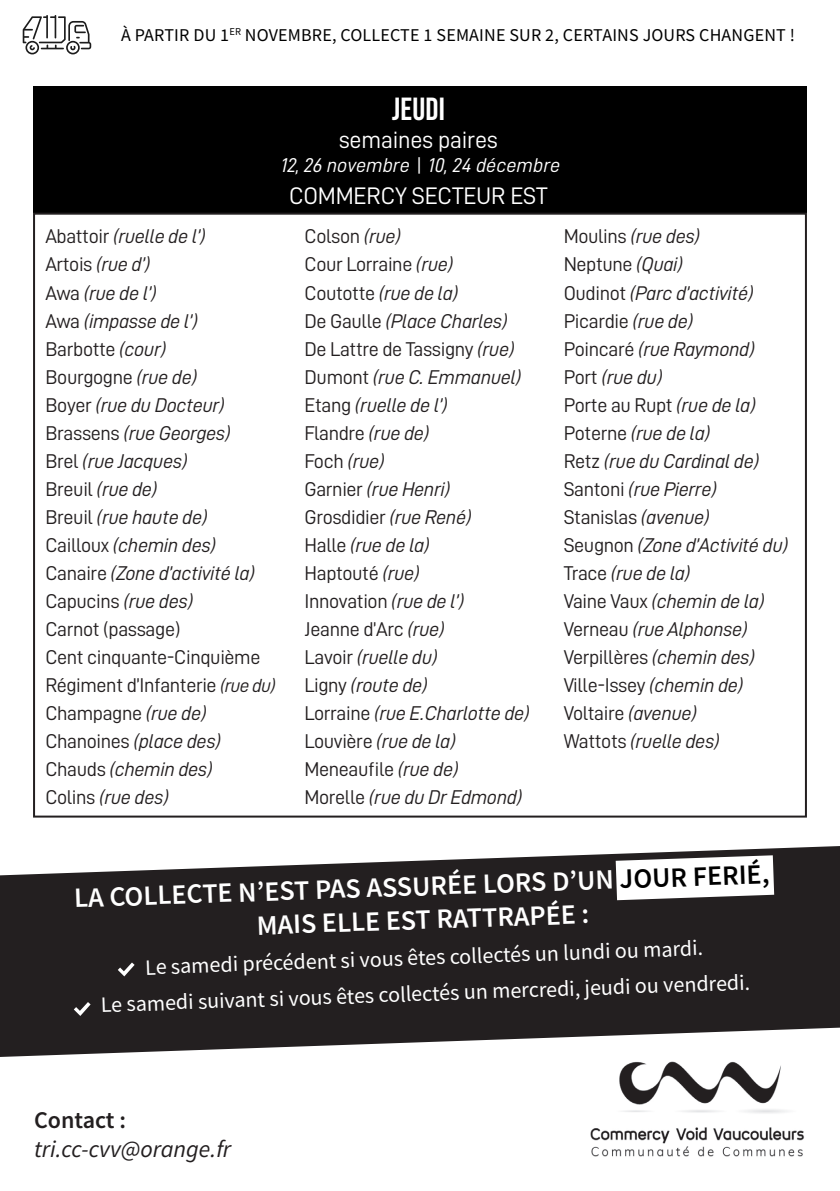
<style>
.page{position:relative;width:840px;height:1191px;background:#fff}
.page>*{position:absolute;margin:0;border:0;box-sizing:border-box;transform-origin:0 0}
.t1{font:32px "Bebas Neue";letter-spacing:.01em;color:#fff}
.t2{font:600 28px "Source Sans Pro";color:#fff}
.t3{font:24px "D DIN";letter-spacing:-.01em;color:#fff}
.t4{font:italic 24px "Source Sans Pro";color:#231f20}
.t5{font:600 24px "Source Sans Pro";color:#231f20}
.t6{font:22px "Source Sans Pro";color:#fff}
.t7{font:20px/28px "D DIN Italic";letter-spacing:-.02em;color:#231f20}
.t8{font:20px/28px "D DIN";letter-spacing:-.02em;color:#231f20}
.t9{font:20px "D DIN Italic";color:#fff}
.t10{font:18px "Source Sans Pro";letter-spacing:.01em;color:#000}
.s1{font-family:"D DIN"}
.s2{font-family:"D DIN Italic"}
.s3{font-family:"D DIN Italic";font-size:19px}
.s4{color:#000}
</style>
<div class="page">
<svg style="left:23px;top:15px;width:68px;height:39px"></svg>
<img style="left:590px;top:1061px;width:214px;height:96px">
<svg style="left:0;top:846px;width:839px;height:211px;background:#433f40"></svg>
<svg style="left:615px;top:855px;width:158px;height:45px"></svg>
<svg style="left:118px;top:962px;width:16px;height:14px"></svg>
<svg style="left:74px;top:1002px;width:17px;height:14px"></svg>
<div style="left:33px;top:86px;width:773px;height:127px;background:#000"></div>
<p class="t10" style="left:121px;top:24px;width:675px">À PARTIR DU 1<sup>ER</sup> NOVEMBRE, COLLECTE 1 SEMAINE SUR 2, CERTAINS JOURS CHANGENT !</p>
<p class="t1" style="left:391px;top:91px;width:55px">JEUDI</p>
<p class="t3" style="left:338px;top:126px;width:161px">semaines paires</p>
<p class="t9" style="left:280px;top:154px;width:281px">12, 26 novembre | 10, 24 décembre</p>
<p class="t3" style="left:289px;top:182px;width:260px">COMMERCY SECTEUR EST</p>
<p class="t7" style="left:45px;top:222px;width:162px"><span class="s1">Abattoir</span> (ruelle de l’)<br><span class="s1">Artois</span> (rue d’)<br><span class="s1">Awa</span> (rue de l’)<br><span class="s1">Awa</span> (impasse de l’)</p>
<p class="t7" style="left:45px;top:334px;width:187px"><span class="s1">Barbotte</span> (cour)<br><span class="s1">Bourgogne</span> (rue de)<br><span class="s1">Boyer</span> (rue du Docteur)<br><span class="s1">Brassens</span> (rue Georges)<br><span class="s1">Brel</span> (rue Jacques)<br><span class="s1">Breuil</span> (rue de)<br><span class="s1">Breuil</span> (rue haute de)<br><span class="s1">Cailloux</span> (chemin des)</p>
<p class="t8" style="left:45px;top:558px;width:216px">Canaire <span class="s2">(Zone d’activité la)<br></span>Capucins <span class="s2">(rue des)<br></span>Carnot (passage)<br>Cent cinquante-Cinquième</p>
<p class="t8" style="left:45px;top:670px;width:232px">Régiment d’Infanterie <span class="s3">(rue du)</span></p>
<p class="t7" style="left:45px;top:698px;width:177px"><span class="s1">Champagne</span> (rue de)<br><span class="s1">Chanoines</span> (place des)<br><span class="s1">Chauds</span> (chemin des)<br><span class="s1">Colins</span> (rue des)</p>
<p class="t8" style="left:304px;top:222px;width:155px">Colson <span class="s2">(rue)<br></span>Cour Lorraine <span class="s2">(rue)<br></span>Coutotte <span class="s2">(rue de la)</span></p>
<p class="t8" style="left:304px;top:306px;width:211px">De Gaulle <span class="s2">(Place Charles)<br></span>De Lattre de Tassigny <span class="s2">(rue)</span></p>
<p class="t7" style="left:304px;top:362px;width:218px"><span class="s1">Dumont</span> (rue C. Emmanuel)</p>
<p class="t7" style="left:304px;top:390px;width:144px"><span class="s1">Etang</span> (ruelle de l’)</p>
<p class="t7" style="left:304px;top:418px;width:147px"><span class="s1">Flandre</span> (rue de)<br><span class="s1">Foch</span> (rue)<br><span class="s1">Garnier</span> (rue Henri)</p>
<p class="t8" style="left:304px;top:502px;width:168px">Grosdidier <span class="s2">(rue René)</span></p>
<p class="t7" style="left:304px;top:530px;width:126px"><span class="s1">Halle</span> (rue de la)<br><span class="s1">Haptouté</span> (rue)</p>
<p class="t8" style="left:304px;top:586px;width:161px">Innovation <span class="s2">(rue de l’)<br></span>Jeanne d’Arc <span class="s2">(rue)</span></p>
<p class="t7" style="left:304px;top:642px;width:226px"><span class="s1">Lavoir</span> (ruelle du)<br><span class="s1">Ligny</span> (route de)<br><span class="s1">Lorraine</span> (rue E.Charlotte de)<br><span class="s1">Louvière</span> (rue de la)</p>
<p class="t7" style="left:304px;top:754px;width:219px"><span class="s1">Meneaufile</span> (rue de)<br><span class="s1">Morelle</span> (rue du Dr Edmond)</p>
<p class="t7" style="left:563px;top:222px;width:138px"><span class="s1">Moulins</span> (rue des)</p>
<p class="t8" style="left:563px;top:250px;width:121px">Neptune <span class="s2">(Quai)</span></p>
<p class="t7" style="left:563px;top:278px;width:191px"><span class="s1">Oudinot</span> (Parc d’activité)</p>
<p class="t7" style="left:563px;top:306px;width:197px"><span class="s1">Picardie</span> (rue de)<br><span class="s1">Poincaré</span> (rue Raymond)<br><span class="s1">Port</span> (rue du)<br><span class="s1">Porte au Rupt</span> (rue de la)<br><span class="s1">Poterne</span> (rue de la)<br><span class="s1">Retz</span> (rue du Cardinal de)<br><span class="s1">Santoni</span> (rue Pierre)<br><span class="s1">Stanislas</span> (avenue)</p>
<p class="t7" style="left:563px;top:530px;width:226px"><span class="s1">Seugnon</span> (Zone d’Activité du)</p>
<p class="t7" style="left:563px;top:558px;width:202px"><span class="s1">Trace</span> (rue de la)<br><span class="s1">Vaine Vaux</span> (chemin de la)<br><span class="s1">Verneau</span> (rue Alphonse)<br><span class="s1">Verpillères</span> (chemin des)<br><span class="s1">Ville-Issey</span> (chemin de)<br><span class="s1">Voltaire</span> (avenue)<br><span class="s1">Wattots</span> (ruelle des)</p>
<p class="t2" style="left:73px;top:879px;width:697px;rotate:-2deg">LA COLLECTE N’EST PAS ASSURÉE LORS D’UN <span class="s4">JOUR FERIÉ,</span></p>
<p class="t2" style="left:256px;top:907px;width:334px;rotate:-2deg">MAIS ELLE EST RATTRAPÉE :</p>
<p class="t6" style="left:145px;top:953px;width:559px;rotate:-2deg">Le samedi précédent si vous êtes collectés un lundi ou mardi.</p>
<p class="t6" style="left:100px;top:990px;width:650px;rotate:-2deg">Le samedi suivant si vous êtes collectés un mercredi, jeudi ou vendredi.</p>
<p class="t5" style="left:34px;top:1104px;width:93px">Contact :</p>
<p class="t4" style="left:34px;top:1133px;width:198px">tri.cc-cvv@orange.fr</p>
</div>
